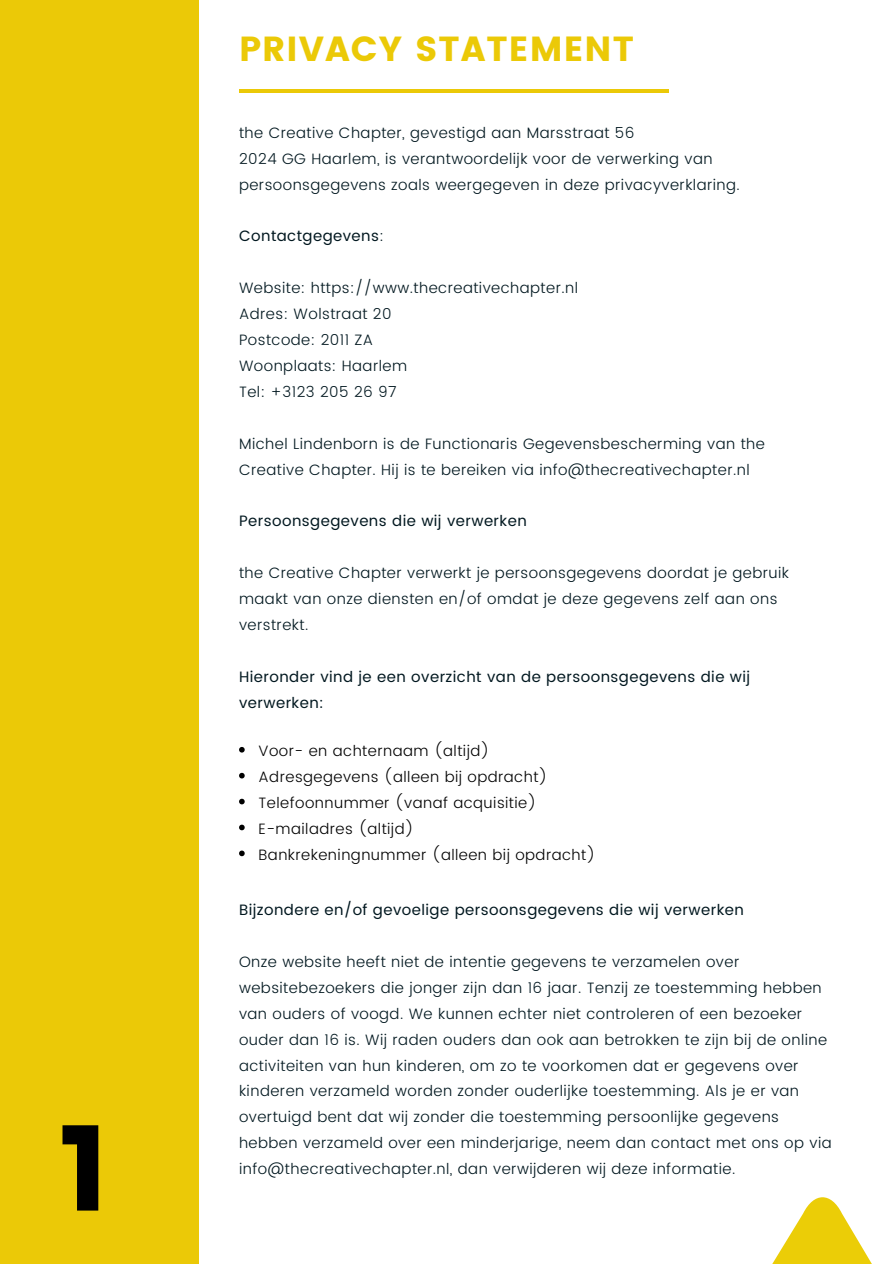
<style>
.page{position:relative;width:894px;height:1264px;background:#fff}
.page>*{position:absolute;margin:0;border:0;box-sizing:border-box;transform-origin:0 0}
.t1{font:120.15px "Poppins";color:#000}
.t2{font:34.8px "Poppins";letter-spacing:.03em;color:#ebc907}
.t3{font:300 15px/26px "Poppins";letter-spacing:.03em;color:#00171f}
.t4{font:15px/26px "Poppins";letter-spacing:.03em;color:#00171f}
.t5{font:300 15px/26px "Poppins";letter-spacing:.03em;color:#000}
.s1{font-weight:300}
</style>
<div class="page">
<div style="left:0;top:0;width:199px;height:1263px;background:#ebc907"></div>
<hr style="left:239px;top:89px;width:429px;height:3px;background:#ebc907">
<svg style="left:239px;top:747px;width:5px;height:5px"></svg>
<svg style="left:239px;top:772px;width:5px;height:6px"></svg>
<svg style="left:239px;top:798px;width:5px;height:6px"></svg>
<svg style="left:239px;top:824px;width:5px;height:6px"></svg>
<svg style="left:239px;top:850px;width:5px;height:6px"></svg>
<svg style="left:773px;top:1197px;width:99px;height:66px"></svg>
<h1 class="t1" style="left:59px;top:1098px;width:52px">1</h1>
<h2 class="t2" style="left:239px;top:29px;width:396px">PRIVACY STATEMENT</h2>
<p class="t3" style="left:239px;top:120px;width:502px">the Creative Chapter, gevestigd aan Marsstraat 56<br>2024 GG Haarlem, is verantwoordelijk voor de verwerking van persoonsgegevens zoals weergegeven in deze privacyverklaring.</p>
<p class="t4" style="left:239px;top:223px;width:146px">Contactgegevens<span class="s1">:</span></p>
<p class="t3" style="left:239px;top:275px;width:340px">Website: https://www.thecreativechapter.nl<br>Adres: Wolstraat 20<br>Postcode: 2011 ZA<br>Woonplaats: Haarlem<br>Tel: +3123 205 26 97</p>
<p class="t3" style="left:239px;top:430px;width:527px">Michel Lindenborn is de Functionaris Gegevensbescherming van the<br>Creative Chapter. Hij is te bereiken via info@thecreativechapter.nl</p>
<p class="t4" style="left:239px;top:508px;width:289px">Persoonsgegevens die wij verwerken</p>
<p class="t3" style="left:239px;top:560px;width:551px">the Creative Chapter verwerkt je persoonsgegevens doordat je gebruik maakt van onze diensten en/of omdat je deze gegevens zelf aan ons verstrekt.</p>
<p class="t4" style="left:239px;top:663px;width:512px">Hieronder vind je een overzicht van de persoonsgegevens die wij verwerken:</p>
<p class="t5" style="left:258px;top:737px;width:338px">Voor- en achternaam (altijd)<br>Adresgegevens (alleen bij opdracht)<br>Telefoonnummer (vanaf acquisitie)<br>E-mailadres (altijd)<br>Bankrekeningnummer (alleen bij opdracht)</p>
<p class="t4" style="left:239px;top:896px;width:506px">Bijzondere en/of gevoelige persoonsgegevens die wij verwerken</p>
<p class="t3" style="left:239px;top:948px;width:594px">Onze website heeft niet de intentie gegevens te verzamelen over websitebezoekers die jonger zijn dan 16 jaar. Tenzij ze toestemming hebben van ouders of voogd. We kunnen echter niet controleren of een bezoeker ouder dan 16 is. Wij raden ouders dan ook aan betrokken te zijn bij de online activiteiten van hun kinderen, om zo te voorkomen dat er gegevens over kinderen verzameld worden zonder ouderlijke toestemming. Als je er van overtuigd bent dat wij zonder die toestemming persoonlijke gegevens hebben verzameld over een minderjarige, neem dan contact met ons op via info@thecreativechapter.nl, dan verwijderen wij deze informatie.</p>
</div>
